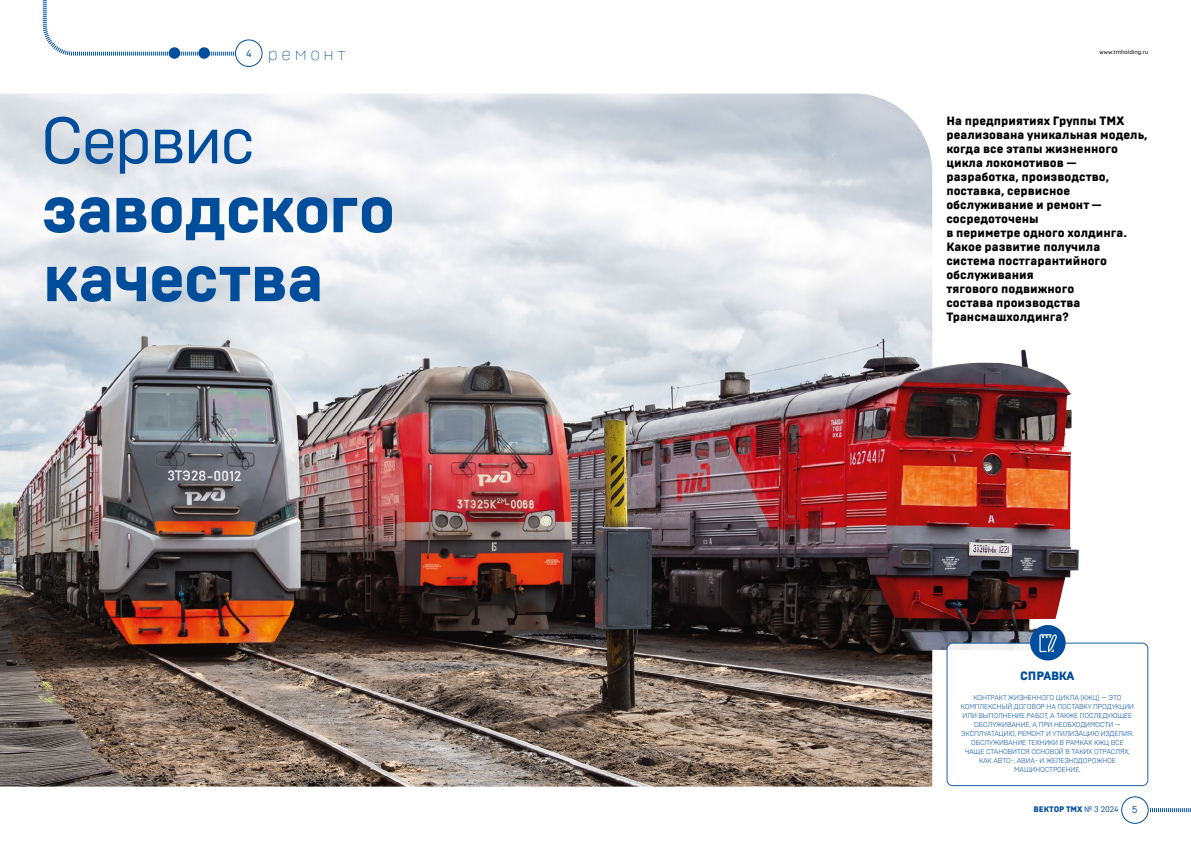
<style>
.page{position:relative;width:1191px;height:842px;background:#fff}
.page>*{position:absolute;margin:0;border:0;box-sizing:border-box;transform-origin:0 0}
.t1{font:800 65.2px/68.9px "Brutal Type";letter-spacing:-.02em;color:#004e9b}
.t2{font:65.2px "Brutal Type";letter-spacing:-.035em;color:#004e9b}
.t3{font:200 18px "Brutal Type";letter-spacing:.2em;color:#004e9e}
.t4{font:900 12px/14px "Brutal Type";color:#000}
.t5{font:900 12px "Brutal Type";letter-spacing:-.02em;color:#004e9e}
.t6{font:10px "Brutal Type";color:#004e9e}
.t7{font:900 8px "Brutal Type";color:#004e9e}
.t8{font:300 7px/9px "Brutal Type";letter-spacing:-.015em;color:#004e9e;text-align:center}
.t9{font:6px "Brutal Type";color:#000}
.s1{font-weight:400}
</style>
<div class="page">
<img style="left:0;top:94px;width:932px;height:693px">
<img style="left:875px;top:349px;width:203px;height:305px">
<svg style="left:42px;top:0;width:192px;height:56px"></svg>
<div style="left:198px;top:47px;width:12px;height:12px;background:#004e9e;border-radius:50%"></div>
<div style="left:169px;top:47px;width:11px;height:12px;background:#004e9e;border-radius:50%"></div>
<svg style="left:1150px;top:808px;width:41px;height:4px"></svg>
<div style="left:1121px;top:797px;width:27px;height:26px;border:1px solid #004e9e;border-radius:50%"></div>
<div style="left:235px;top:40px;width:27px;height:27px;border:1px solid #004e9e;border-radius:50%"></div>
<div style="left:947px;top:643px;width:200px;height:143px;background:#fff;border-radius:6px"></div>
<div style="left:946px;top:643px;width:202px;height:143px;border:1px solid #004e9e;border-radius:6px"></div>
<div style="left:1030px;top:625px;width:35px;height:35px;background:#004e9e;border-radius:50%"></div>
<svg style="left:1039px;top:634px;width:17px;height:18px"></svg>
<p class="t6" style="left:246px;top:47px;width:7px">4</p>
<h2 class="t3" style="left:268px;top:43px;width:79px">ремонт</h2>
<p class="t9" style="left:1099px;top:48px;width:50px">www.tmholding.ru</p>
<h1 class="t2" style="left:41px;top:101px;width:216px">Сервис</h1>
<h1 class="t1" style="left:41px;top:176px;width:356px">заводского качества</h1>
<p class="t4" style="left:946px;top:114px;width:203px">На предприятиях Группы ТМХ реализована уникальная модель, когда все этапы жизненного цикла локомотивов — разработка, производство, поставка, сервисное обслуживание и ремонт — сосредоточены<br>в периметре одного холдинга.<br>Какое развитие получила система постгарантийного обслуживания<br>тягового подвижного<br>состава производства<br>Трансмашхолдинга?</p>
<p class="t5" style="left:1020px;top:668px;width:56px">СПРАВКА</p>
<p class="t8" style="left:960px;top:693px;width:175px">КОНТРАКТ ЖИЗНЕННОГО ЦИКЛА (КЖЦ) — ЭТО КОМПЛЕКСНЫЙ ДОГОВОР НА ПОСТАВКУ ПРОДУКЦИИ ИЛИ ВЫПОЛНЕНИЕ РАБОТ, А ТАКЖЕ ПОСЛЕДУЮЩЕЕ ОБСЛУЖИВАНИЕ, А ПРИ НЕОБХОДИМОСТИ — ЭКСПЛУАТАЦИЮ, РЕМОНТ И УТИЛИЗАЦИЮ ИЗДЕЛИЯ.<br>ОБСЛУЖИВАНИЕ ТЕХНИКИ В РАМКАХ КЖЦ ВСЕ ЧАЩЕ СТАНОВИТСЯ ОСНОВОЙ В ТАКИХ ОТРАСЛЯХ, КАК АВТО-, АВИА- И ЖЕЛЕЗНОДОРОЖНОЕ МАШИНОСТРОЕНИЕ.</p>
<p class="t7" style="left:1033px;top:804px;width:87px">ВЕКТОР ТМХ <span class="s1">№ 3 2024</span></p>
<p class="t6" style="left:1131px;top:804px;width:7px">5</p>
</div>
